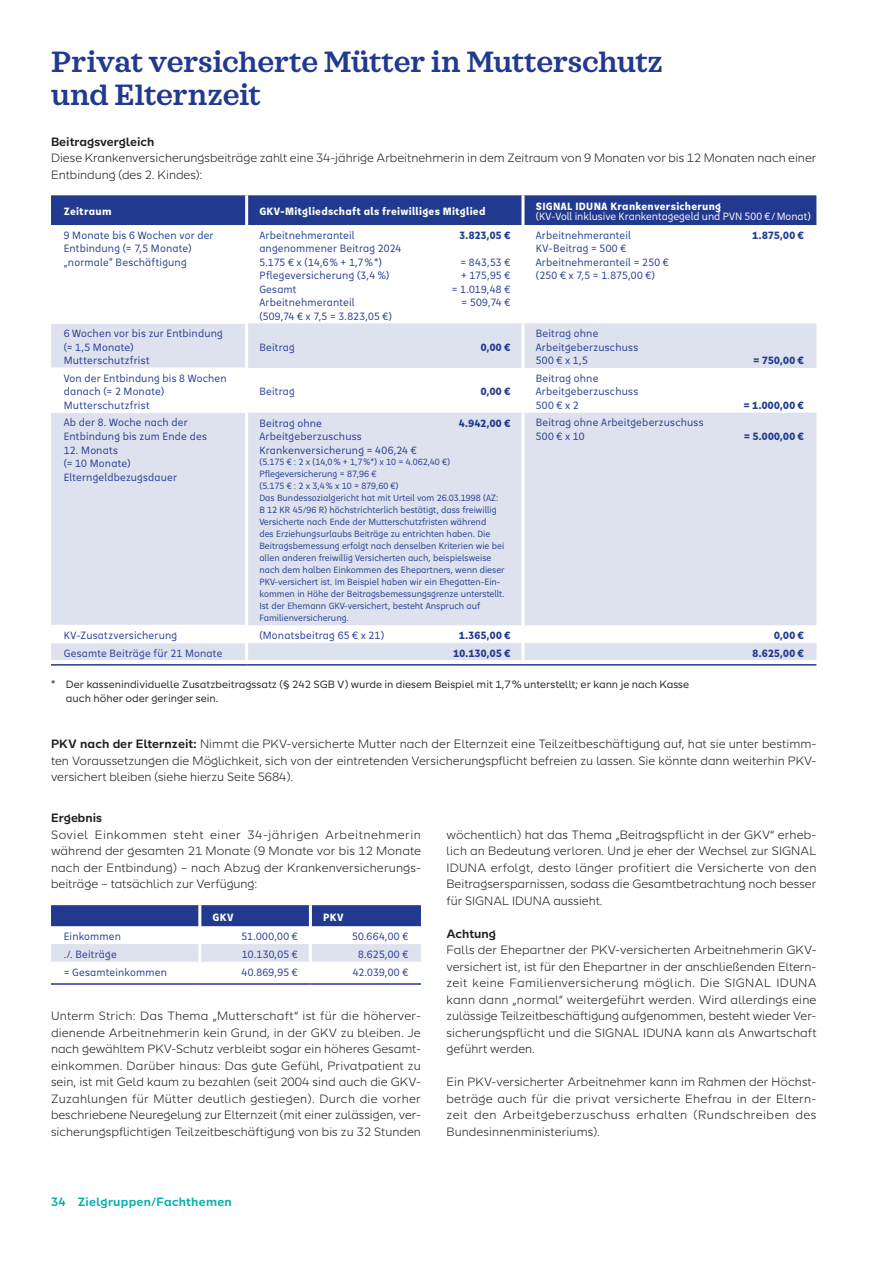
<style>
.page{position:relative;width:893px;height:1263px;background:#fff}
.page>*{position:absolute;margin:0;border:0;box-sizing:border-box;transform-origin:0 0}
.t1{font:600 30px/33px "SI Serif";letter-spacing:-.015em;color:#213a8f}
.t2{font:300 12px/16.5px "SI Sans";color:#1d1d1b;text-align:justify}
.t3{font:600 12px "SI Sans";color:#1d1d1b}
.t4{font:600 12px "SI Sans";letter-spacing:.02em;color:#00b0ad}
.t5{font:10.5px/13.5px "SI Sans Cn";letter-spacing:.015em;color:#213a8f}
.t6{font:10.5px/13.5px "SI Sans";color:#1d1d1b}
.t7{font:700 10.5px "SI Sans Cn";letter-spacing:.04em;color:#213a8f}
.t8{font:700 10.5px "SI Sans Cn";letter-spacing:.025em;color:#fff}
.t9{font:10.5px "SI Sans Cn";letter-spacing:-.005em;color:#fff}
.t10{font:9px/12px "SI Sans Cn";color:#213a8f}
.s1{font-weight:600}
</style>
<div class="page">
<div style="left:51px;top:195px;width:765px;height:30px;background:#213a8f"></div>
<svg style="left:51px;top:323px;width:765px;height:337px;fill:#dee2ee"></svg>
<hr style="left:521px;top:195px;width:3px;height:30px;background:#fff">
<hr style="left:245px;top:195px;width:3px;height:30px;background:#fff">
<hr style="left:51px;top:323px;width:194px;height:1px;background:#fff">
<hr style="left:51px;top:368px;width:194px;height:1px;background:#fff">
<hr style="left:51px;top:412px;width:194px;height:1px;background:#fff">
<hr style="left:51px;top:625px;width:194px;height:1px;background:#fff">
<hr style="left:51px;top:642px;width:194px;height:1px;background:#fff">
<hr style="left:51px;top:664px;width:196px;height:2px;background:#213a8f">
<hr style="left:247px;top:664px;width:276px;height:2px;background:#213a8f">
<hr style="left:523px;top:664px;width:293px;height:2px;background:#213a8f">
<hr style="left:245px;top:323px;width:3px;height:45px;background:#fff">
<hr style="left:245px;top:368px;width:3px;height:45px;background:#fff">
<hr style="left:245px;top:413px;width:3px;height:212px;background:#fff">
<hr style="left:245px;top:625px;width:3px;height:18px;background:#fff">
<hr style="left:245px;top:643px;width:3px;height:17px;background:#fff">
<hr style="left:521px;top:323px;width:3px;height:45px;background:#fff">
<hr style="left:521px;top:368px;width:3px;height:45px;background:#fff">
<hr style="left:521px;top:413px;width:3px;height:212px;background:#fff">
<hr style="left:521px;top:625px;width:3px;height:18px;background:#fff">
<hr style="left:521px;top:643px;width:3px;height:17px;background:#fff">
<svg style="left:51px;top:905px;width:370px;height:57px"></svg>
<hr style="left:198px;top:905px;width:3px;height:21px;background:#fff">
<hr style="left:309px;top:905px;width:3px;height:21px;background:#fff">
<hr style="left:51px;top:983px;width:149px;height:2px;background:#213a8f">
<hr style="left:200px;top:983px;width:110px;height:2px;background:#213a8f">
<hr style="left:310px;top:983px;width:111px;height:2px;background:#213a8f">
<hr style="left:198px;top:926px;width:3px;height:18px;background:#fff">
<hr style="left:309px;top:926px;width:3px;height:18px;background:#fff">
<hr style="left:198px;top:944px;width:3px;height:18px;background:#fff">
<hr style="left:309px;top:944px;width:3px;height:18px;background:#fff">
<h1 class="t1" style="left:51px;top:45px;width:613px">Privat versicherte Mütter in Mutterschutz und Elternzeit</h1>
<p class="t3" style="left:51px;top:133px;width:105px">Beitragsvergleich</p>
<p class="t2" style="left:51px;top:149px;width:767px">Diese Krankenversicherungsbeiträge zahlt eine 34-jährige Arbeitnehmerin in dem Zeitraum von 9 Monaten vor bis 12 Monaten nach einer<br>Entbindung (des 2. Kindes):</p>
<p class="t8" style="left:64px;top:203px;width:49px">Zeitraum</p>
<p class="t8" style="left:259px;top:203px;width:228px">GKV-Mitgliedschaft als freiwilliges Mitglied</p>
<p class="t5" style="left:64px;top:227px;width:151px">9 Monate bis 6 Wochen vor der<br>Entbindung (= 7,5 Monate) „normale“ Beschäftigung</p>
<p class="t5" style="left:259px;top:227px;width:97px">Arbeitnehmeranteil</p>
<p class="t7" style="left:460px;top:227px;width:52px">3.823,05 €</p>
<p class="t5" style="left:259px;top:241px;width:144px">angenommener Beitrag 2024<br>5.175 € x (14,6% + 1,7%*)</p>
<p class="t5" style="left:460px;top:254px;width:51px">= 843,53 €</p>
<p class="t5" style="left:64px;top:326px;width:161px">6 Wochen vor bis zur Entbindung (= 1,5 Monate)<br>Mutterschutzfrist</p>
<p class="t5" style="left:64px;top:371px;width:164px">Von der Entbindung bis 8 Wochen danach (= 2 Monate)<br>Mutterschutzfrist</p>
<p class="t5" style="left:64px;top:415px;width:145px">Ab der 8. Woche nach der<br>Entbindung bis zum Ende des</p>
<p class="t5" style="left:64px;top:442px;width:115px">12. Monats<br>(= 10 Monate)<br>Elterngeldbezugsdauer</p>
<p class="t5" style="left:259px;top:268px;width:132px">Pflegeversicherung (3,4 %)</p>
<p class="t5" style="left:461px;top:268px;width:51px">+ 175,95 €</p>
<p class="t5" style="left:259px;top:281px;width:39px">Gesamt</p>
<p class="t5" style="left:452px;top:281px;width:60px">= 1.019,48 €</p>
<p class="t5" style="left:259px;top:295px;width:97px">Arbeitnehmeranteil</p>
<p class="t5" style="left:462px;top:295px;width:50px">= 509,74 €</p>
<p class="t5" style="left:259px;top:308px;width:134px">(509,74 € x 7,5 = 3.823,05 €)</p>
<p class="t5" style="left:259px;top:340px;width:37px">Beitrag</p>
<p class="t7" style="left:481px;top:339px;width:31px">0,00 €</p>
<p class="t5" style="left:259px;top:384px;width:37px">Beitrag</p>
<p class="t7" style="left:481px;top:384px;width:31px">0,00 €</p>
<p class="t5" style="left:259px;top:415px;width:64px">Beitrag ohne</p>
<p class="t7" style="left:459px;top:415px;width:53px">4.942,00 €</p>
<p class="t5" style="left:259px;top:429px;width:159px">Arbeitgeberzuschuss<br>Krankenversicherung = 406,24 €</p>
<p class="t10" style="left:259px;top:456px;width:247px">(5.175 € : 2 x (14,0% + 1,7%*) x 10 = 4.062,40 €)<br>Pflegeversicherung = 87,96 €<br>(5.175 € : 2 x 3,4% x 10 = 879,60 €)<br>Das Bundessozialgericht hat mit Urteil vom 26.03.1998 (AZ:<br>B 12 KR 45/96 R) höchstrichterlich bestätigt, dass freiwillig Versicherte nach Ende der Mutterschutzfristen während<br>des Erziehungsurlaubs Beiträge zu entrichten haben. Die Beitragsbemessung erfolgt nach denselben Kriterien wie bei allen anderen freiwillig Versicherten auch, beispielsweise nach dem halben Einkommen des Ehepartners, wenn dieser PKV-versichert ist. Im Beispiel haben wir ein Ehegatten-Ein&shy;kommen in Höhe der Beitragsbemessungsgrenze unterstellt.<br>Ist der Ehemann GKV-versichert, besteht Anspruch auf Familienversicherung.</p>
<p class="t8" style="left:536px;top:198px;width:187px">SIGNAL IDUNA Krankenversicherung</p>
<p class="t9" style="left:536px;top:209px;width:277px">(KV-Voll inklusive Krankentagegeld und PVN 500 €/Monat)</p>
<p class="t5" style="left:536px;top:227px;width:97px">Arbeitnehmeranteil</p>
<p class="t7" style="left:753px;top:227px;width:53px">1.875,00 €</p>
<p class="t5" style="left:536px;top:241px;width:134px">KV-Beitrag = 500 €<br>Arbeitnehmeranteil = 250 € (250 € x 7,5 = 1.875,00 €)</p>
<p class="t5" style="left:536px;top:326px;width:104px">Beitrag ohne<br>Arbeitgeberzuschuss<br>500 € x 1,5</p>
<p class="t5" style="left:536px;top:371px;width:104px">Beitrag ohne<br>Arbeitgeberzuschuss<br>500 € x 2</p>
<p class="t5" style="left:536px;top:415px;width:169px">Beitrag ohne Arbeitgeberzuschuss<br>500 € x 10</p>
<p class="t7" style="left:754px;top:353px;width:52px">= 750,00 €</p>
<p class="t7" style="left:744px;top:397px;width:61px">= 1.000,00 €</p>
<p class="t7" style="left:744px;top:428px;width:61px">= 5.000,00 €</p>
<p class="t5" style="left:64px;top:628px;width:115px">KV-Zusatzversicherung</p>
<p class="t5" style="left:259px;top:628px;width:126px">(Monatsbeitrag 65 € x 21)</p>
<p class="t7" style="left:459px;top:627px;width:53px">1.365,00 €</p>
<p class="t7" style="left:774px;top:627px;width:31px">0,00 €</p>
<p class="t5" style="left:64px;top:645px;width:160px">Gesamte Beiträge für 21 Monate</p>
<p class="t7" style="left:453px;top:645px;width:58px">10.130,05 €</p>
<p class="t7" style="left:753px;top:645px;width:53px">8.625,00 €</p>
<p class="t6" style="left:66px;top:677px;width:625px;text-indent:-15px">* Der kassenindividuelle Zusatzbeitragssatz (§ 242 SGB V) wurde in diesem Beispiel mit 1,7% unterstellt; er kann je nach Kasse auch höher oder geringer sein.</p>
<p class="t2" style="left:51px;top:735px;width:767px"><span class="s1">PKV nach der Elternzeit:</span> Nimmt die PKV-versicherte Mutter nach der Elternzeit eine Teilzeitbeschäftigung auf, hat sie unter bestimm&shy;ten Voraussetzungen die Möglichkeit, sich von der eintretenden Versicherungspflicht befreien zu lassen. Sie könnte dann weiterhin PKV&shy;versichert bleiben (siehe hierzu Seite 5684).</p>
<p class="t3" style="left:51px;top:809px;width:53px">Ergebnis</p>
<p class="t2" style="left:51px;top:826px;width:372px;text-align:left">Soviel Einkommen steht einer 34-jährigen Arbeitnehmerin während der gesamten 21 Monate (9 Monate vor bis 12 Monate nach der Entbindung) – nach Abzug der Krankenversicherungs&shy;beiträge – tatsächlich zur Verfügung:</p>
<p class="t2" style="left:446px;top:826px;width:372px">wöchentlich) hat das Thema „Beitragspflicht in der GKV“ erheb&shy;lich an Bedeutung verloren. Und je eher der Wechsel zur SIGNAL IDUNA erfolgt, desto länger profitiert die Versicherte von den Beitragsersparnissen, sodass die Gesamtbetrachtung noch besser für SIGNAL IDUNA aussieht.</p>
<p class="t3" style="left:446px;top:925px;width:51px">Achtung</p>
<p class="t2" style="left:446px;top:941px;width:372px;text-align:left">Falls der Ehepartner der PKV-versicherten Arbeitnehmerin GKV&shy;versichert ist, ist für den Ehepartner in der anschließenden Eltern&shy;zeit keine Familienversicherung möglich. Die SIGNAL IDUNA kann dann „normal“ weitergeführt werden. Wird allerdings eine zulässige Teilzeitbeschäftigung aufgenommen, besteht wieder Ver&shy;sicherungspflicht und die SIGNAL IDUNA kann als Anwartschaft geführt werden.</p>
<p class="t2" style="left:446px;top:1073px;width:371px">Ein PKV-versicherter Arbeitnehmer kann im Rahmen der Höchst&shy;beträge auch für die privat versicherte Ehefrau in der Eltern&shy;zeit den Arbeitgeberzuschuss erhalten (Rundschreiben des Bundesinnenministeriums).</p>
<p class="t8" style="left:213px;top:909px;width:23px">GKV</p>
<p class="t8" style="left:323px;top:909px;width:22px">PKV</p>
<p class="t5" style="left:64px;top:929px;width:59px">Einkommen</p>
<p class="t5" style="left:241px;top:929px;width:58px">51.000,00 €</p>
<p class="t5" style="left:352px;top:929px;width:58px">50.664,00 €</p>
<p class="t5" style="left:64px;top:947px;width:54px">./. Beiträge</p>
<p class="t5" style="left:242px;top:947px;width:57px">10.130,05 €</p>
<p class="t5" style="left:358px;top:947px;width:52px">8.625,00 €</p>
<p class="t5" style="left:64px;top:964px;width:105px">= Gesamteinkommen</p>
<p class="t5" style="left:242px;top:964px;width:58px">40.869,95 €</p>
<p class="t5" style="left:353px;top:964px;width:57px">42.039,00 €</p>
<p class="t2" style="left:51px;top:1007px;width:371px">Unterm Strich: Das Thema „Mutterschaft“ ist für die höherver&shy;dienende Arbeitnehmerin kein Grund, in der GKV zu bleiben. Je nach gewähltem PKV-Schutz verbleibt sogar ein höheres Gesamt&shy;einkommen. Darüber hinaus: Das gute Gefühl, Privatpatient zu sein, ist mit Geld kaum zu bezahlen (seit 2004 sind auch die GKV-Zuzahlungen für Mütter deutlich gestiegen). Durch die vorher beschriebene Neuregelung zur Elternzeit (mit einer zulässigen, ver&shy;sicherungspflichtigen Teilzeitbeschäftigung von bis zu 32 -Stunden</p>
<p class="t4" style="left:51px;top:1193px;width:182px">34 Zielgruppen/Fachthemen</p>
</div>
